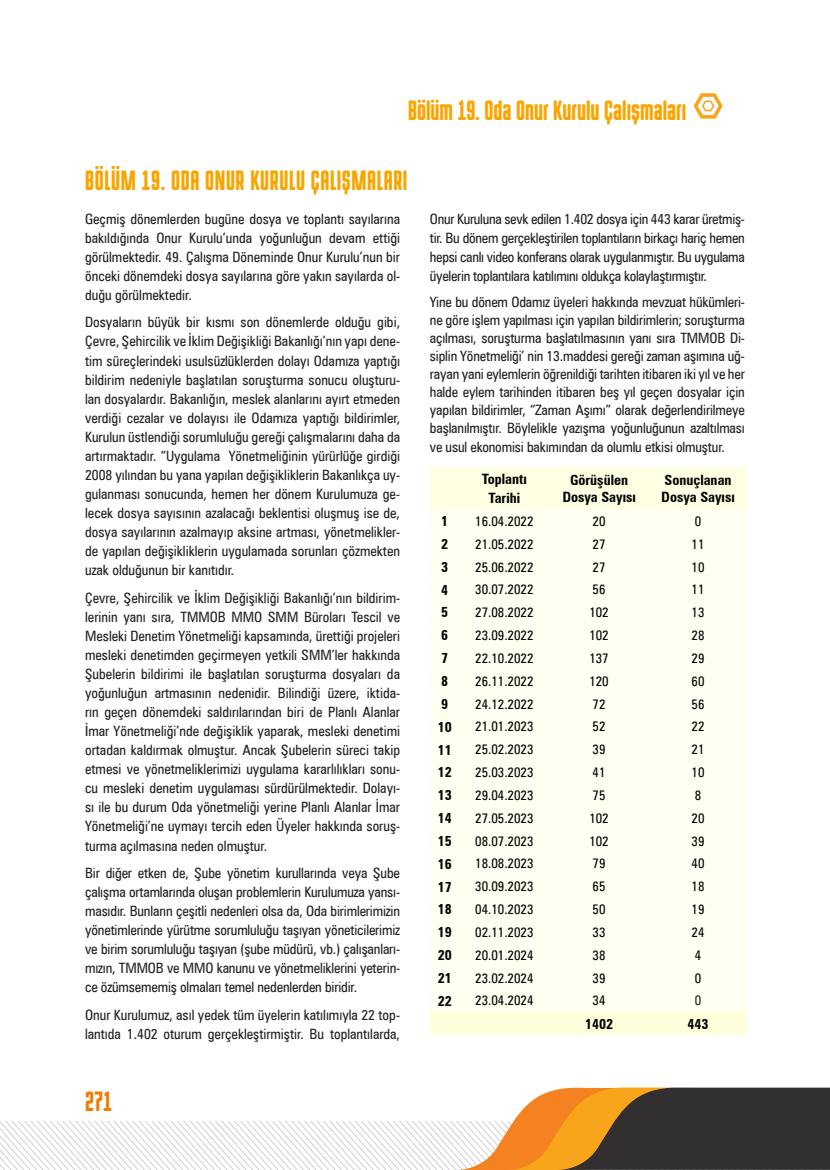
<style>
.page{position:relative;width:830px;height:1170px;background:#fff}
.page>*{position:absolute;margin:0;border:0;box-sizing:border-box;transform-origin:0 0}
.t1{font:21px "Hermano Alto Round";color:#f9a602}
._1_baslik{font:21px "Hermano Alto Round";letter-spacing:.03em;color:#f7a600}
.t2{font:21px "Hermano Alto Round";color:#f07d00}
.calismarap_metin{font:condensed 14.25px/19px "Zurich BT";color:#231f20;text-align:justify}
.t3{font:700 condensed 14.25px/17.1px "Zurich BT";color:#000;text-align:center}
.t4{font:condensed 13.5px "Zurich BT";color:#000}
.t5{font:condensed 13.5px "Zurich BT";color:#231f20}
</style>
<div class="page">
<img style="left:0;top:105px;width:747px;height:1064px">
<img style="left:322px;top:1120px;width:133px;height:49px">
<img style="left:455px;top:1087px;width:51px;height:82px">
<div style="left:670px;top:1087px;width:159px;height:82px;background:#312f30"></div>
<img style="left:506px;top:1087px;width:164px;height:82px">
<img style="left:693px;top:93px;width:29px;height:26px">
<div style="left:429px;top:467px;width:317px;height:42px;background:#ffffe3"></div>
<div style="left:429px;top:509px;width:317px;height:502px;background:#fffff2"></div>
<div style="left:429px;top:1011px;width:317px;height:23px;background:#ffffdb"></div>
<h1 class="t1" style="left:408px;top:100px;width:280px">Bölüm 19. Oda Onur Kurulu Çalışmaları</h1>
<p class="_1_baslik" style="left:85px;top:170px;width:324px">BÖLÜM 19. ODA ONUR KURULU ÇALIŞMALARI</p>
<p class="calismarap_metin" style="left:85px;top:209px;width:316px">Geçmiş dönemlerden bugüne dosya ve toplantı sayılarına bakıldığında Onur Kurulu’unda yoğunluğun devam ettiği görülmektedir. 49. Çalışma Döneminde Onur Kurulu’nun bir önceki dönemdeki dosya sayılarına göre yakın sayılarda ol&shy;duğu görülmektedir.</p>
<p class="calismarap_metin" style="left:85px;top:312px;width:316px">Dosyaların büyük bir kısmı son dönemlerde olduğu gibi, Çevre, Şehircilik ve İklim Değişikliği Bakanlığı’nın yapı dene&shy;tim süreçlerindeki usulsüzlüklerden dolayı Odamıza yaptığı bildirim nedeniyle başlatılan soruşturma sonucu oluşturu&shy;lan dosyalardır. Bakanlığın, meslek alanlarını ayırt etmeden verdiği cezalar ve dolayısı ile Odamıza yaptığı bildirimler, Kurulun üstlendiği sorumluluğu gereği çalışmalarını daha da artırmaktadır. “Uygulama Yönetmeliğinin yürürlüğe girdiği 2008 yılından bu yana yapılan değişikliklerin Bakanlıkça uy&shy;gulanması sonucunda, hemen her dönem Kurulumuza ge&shy;lecek dosya sayısının azalacağı beklentisi oluşmuş ise de, dosya sayılarının azalmayıp aksine artması, yönetmelikler&shy;de yapılan değişikliklerin uygulamada sorunları çözmekten uzak olduğunun bir kanıtıdır.</p>
<p class="calismarap_metin" style="left:85px;top:588px;width:316px">Çevre, Şehircilik ve İklim Değişikliği Bakanlığı’nın bildirim&shy;lerinin yanı sıra, TMMOB MMO SMM Büroları Tescil ve Mesleki Denetim Yönetmeliği kapsamında, ürettiği projeleri mesleki denetimden geçirmeyen yetkili SMM’ler hakkında Şubelerin bildirimi ile başlatılan soruşturma dosyaları da yoğunluğun artmasının nedenidir. Bilindiği üzere, iktida&shy;rın geçen dönemdeki saldırılarından biri de Planlı Alanlar İmar Yönetmeliği’nde değişiklik yaparak, mesleki denetimi ortadan kaldırmak olmuştur. Ancak Şubelerin süreci takip etmesi ve yönetmeliklerimizi uygulama kararlılıkları sonu&shy;cu mesleki denetim uygulaması sürdürülmektedir. Dolayı&shy;sı ile bu durum Oda yönetmeliği yerine Planlı Alanlar İmar Yönetmeliği’ne uymayı tercih eden Üyeler hakkında soruş&shy;turma açılmasına neden olmuştur.</p>
<p class="calismarap_metin" style="left:85px;top:863px;width:316px">Bir diğer etken de, Şube yönetim kurullarında veya Şube çalışma ortamlarında oluşan problemlerin Kurulumuza yansı&shy;masıdır. Bunların çeşitli nedenleri olsa da, Oda birimlerimizin yönetimlerinde yürütme sorumluluğu taşıyan yöneticilerimiz ve birim sorumluluğu taşıyan (şube müdürü, vb.) çalışanları&shy;mızın, TMMOB ve MMO kanunu ve yönetmeliklerini yeterin&shy;ce özümsememiş olmaları temel nedenlerden biridir.</p>
<p class="calismarap_metin" style="left:85px;top:1005px;width:316px">Onur Kurulumuz, asıl yedek tüm üyelerin katılımıyla 22 top&shy;lantıda 1.402 oturum gerçekleştirmiştir. Bu toplantılarda,</p>
<h1 class="t2" style="left:85px;top:1091px;width:28px">271</h1>
<p class="calismarap_metin" style="left:429px;top:209px;width:316px">Onur Kuruluna sevk edilen 1.402 dosya için 443 karar üretmiş&shy;tir. Bu dönem gerçekleştirilen toplantıların birkaçı hariç hemen hepsi canlı video konferans olarak uygulanmıştır. Bu uygulama üyelerin toplantılara katılımını oldukça kolaylaştırmıştır.</p>
<p class="calismarap_metin" style="left:429px;top:293px;width:316px;line-height:18.1px">Yine bu dönem Odamız üyeleri hakkında mevzuat hükümleri&shy;ne göre işlem yapılması için yapılan bildirimlerin; soruşturma açılması, soruşturma başlatılmasının yanı sıra TMMOB Di&shy;siplin Yönetmeliği’ nin 13.maddesi gereği zaman aşımına uğ&shy;rayan yani eylemlerin öğrenildiği tarihten itibaren iki yıl ve her halde eylem tarihinden itibaren beş yıl geçen dosyalar için yapılan bildirimler, “Zaman Aşımı” olarak değerlendirilmeye başlanılmıştır. Böylelikle yazışma yoğunluğunun azaltılması ve usul ekonomisi bakımından da olumlu etkisi olmuştur.</p>
<p class="t3" style="left:481px;top:470px;width:46px">Toplantı</p>
<p class="t3" style="left:488px;top:489px;width:33px">Tarihi</p>
<p class="t3" style="left:562px;top:471px;width:75px">Görüşülen<br>Dosya Sayısı</p>
<p class="t3" style="left:661px;top:471px;width:75px;text-align:left">Sonuçlanan<br>Dosya Sayısı</p>
<p class="t3" style="left:441px;top:512px;width:9px">1</p>
<p class="t4" style="left:475px;top:513px;width:60px">16.04.2022</p>
<p class="t4" style="left:592px;top:513px;width:14px">20</p>
<p class="t4" style="left:694px;top:513px;width:8px">0</p>
<p class="t3" style="left:441px;top:535px;width:9px">2</p>
<p class="t4" style="left:475px;top:535px;width:60px">21.05.2022</p>
<p class="t4" style="left:592px;top:535px;width:14px">27</p>
<p class="t4" style="left:691px;top:535px;width:14px">11</p>
<p class="t3" style="left:441px;top:558px;width:9px">3</p>
<p class="t4" style="left:475px;top:558px;width:60px">25.06.2022</p>
<p class="t4" style="left:592px;top:558px;width:14px">27</p>
<p class="t4" style="left:691px;top:558px;width:14px">10</p>
<p class="t3" style="left:441px;top:581px;width:9px">4</p>
<p class="t4" style="left:475px;top:581px;width:60px">30.07.2022</p>
<p class="t4" style="left:592px;top:581px;width:14px">56</p>
<p class="t4" style="left:691px;top:581px;width:14px">11</p>
<p class="t3" style="left:441px;top:603px;width:9px">5</p>
<p class="t4" style="left:475px;top:604px;width:60px">27.08.2022</p>
<p class="t4" style="left:589px;top:604px;width:21px">102</p>
<p class="t4" style="left:691px;top:604px;width:14px">13</p>
<p class="t3" style="left:441px;top:626px;width:9px">6</p>
<p class="t4" style="left:475px;top:627px;width:60px">23.09.2022</p>
<p class="t4" style="left:589px;top:627px;width:21px">102</p>
<p class="t4" style="left:691px;top:627px;width:14px">28</p>
<p class="t3" style="left:441px;top:649px;width:9px">7</p>
<p class="t4" style="left:475px;top:649px;width:60px">22.10.2022</p>
<p class="t4" style="left:589px;top:649px;width:21px">137</p>
<p class="t4" style="left:691px;top:649px;width:14px">29</p>
<p class="t3" style="left:441px;top:672px;width:9px">8</p>
<p class="t4" style="left:475px;top:672px;width:60px">26.11.2022</p>
<p class="t4" style="left:589px;top:672px;width:21px">120</p>
<p class="t4" style="left:691px;top:672px;width:14px">60</p>
<p class="t3" style="left:441px;top:695px;width:9px">9</p>
<p class="t4" style="left:475px;top:695px;width:60px">24.12.2022</p>
<p class="t4" style="left:592px;top:695px;width:14px">72</p>
<p class="t4" style="left:691px;top:695px;width:14px">56</p>
<p class="t3" style="left:437px;top:717px;width:16px">10</p>
<p class="t4" style="left:475px;top:718px;width:60px">21.01.2023</p>
<p class="t4" style="left:592px;top:718px;width:14px">52</p>
<p class="t4" style="left:691px;top:718px;width:14px">22</p>
<p class="t3" style="left:437px;top:740px;width:16px">11</p>
<p class="t4" style="left:475px;top:741px;width:60px">25.02.2023</p>
<p class="t4" style="left:592px;top:741px;width:14px">39</p>
<p class="t4" style="left:691px;top:741px;width:14px">21</p>
<p class="t3" style="left:437px;top:763px;width:16px">12</p>
<p class="t4" style="left:475px;top:764px;width:60px">25.03.2023</p>
<p class="t4" style="left:592px;top:764px;width:14px">41</p>
<p class="t4" style="left:691px;top:764px;width:14px">10</p>
<p class="t3" style="left:437px;top:786px;width:16px">13</p>
<p class="t4" style="left:475px;top:786px;width:60px">29.04.2023</p>
<p class="t4" style="left:592px;top:786px;width:14px">75</p>
<p class="t4" style="left:694px;top:786px;width:8px">8</p>
<p class="t3" style="left:437px;top:809px;width:16px">14</p>
<p class="t4" style="left:475px;top:809px;width:60px">27.05.2023</p>
<p class="t4" style="left:589px;top:809px;width:21px">102</p>
<p class="t4" style="left:691px;top:809px;width:14px">20</p>
<p class="t3" style="left:437px;top:832px;width:16px">15</p>
<p class="t4" style="left:475px;top:832px;width:60px">08.07.2023</p>
<p class="t4" style="left:589px;top:832px;width:21px">102</p>
<p class="t4" style="left:691px;top:832px;width:14px">39</p>
<p class="t3" style="left:437px;top:854px;width:16px">16</p>
<p class="t4" style="left:475px;top:855px;width:60px">18.08.2023</p>
<p class="t4" style="left:592px;top:855px;width:14px">79</p>
<p class="t4" style="left:691px;top:855px;width:14px">40</p>
<p class="t3" style="left:437px;top:877px;width:16px">17</p>
<p class="t4" style="left:475px;top:878px;width:60px">30.09.2023</p>
<p class="t4" style="left:592px;top:878px;width:14px">65</p>
<p class="t4" style="left:691px;top:878px;width:14px">18</p>
<p class="t3" style="left:437px;top:900px;width:16px">18</p>
<p class="t4" style="left:475px;top:901px;width:60px">04.10.2023</p>
<p class="t4" style="left:592px;top:901px;width:14px">50</p>
<p class="t4" style="left:691px;top:901px;width:14px">19</p>
<p class="t3" style="left:437px;top:923px;width:16px">19</p>
<p class="t4" style="left:475px;top:923px;width:60px">02.11.2023</p>
<p class="t4" style="left:592px;top:923px;width:14px">33</p>
<p class="t4" style="left:691px;top:923px;width:14px">24</p>
<p class="t3" style="left:437px;top:946px;width:16px">20</p>
<p class="t4" style="left:475px;top:946px;width:60px">20.01.2024</p>
<p class="t4" style="left:592px;top:946px;width:14px">38</p>
<p class="t4" style="left:694px;top:946px;width:8px">4</p>
<p class="t3" style="left:437px;top:969px;width:16px">21</p>
<p class="t4" style="left:475px;top:969px;width:60px">23.02.2024</p>
<p class="t4" style="left:592px;top:969px;width:14px">39</p>
<p class="t4" style="left:694px;top:969px;width:8px">0</p>
<p class="t3" style="left:437px;top:991px;width:16px">22</p>
<p class="t4" style="left:475px;top:992px;width:60px">23.04.2024</p>
<p class="t4" style="left:592px;top:992px;width:14px">34</p>
<p class="t5" style="left:694px;top:992px;width:8px">0</p>
<p class="t3" style="left:584px;top:1014px;width:30px">1402</p>
<p class="t3" style="left:687px;top:1014px;width:23px">443</p>
</div>
